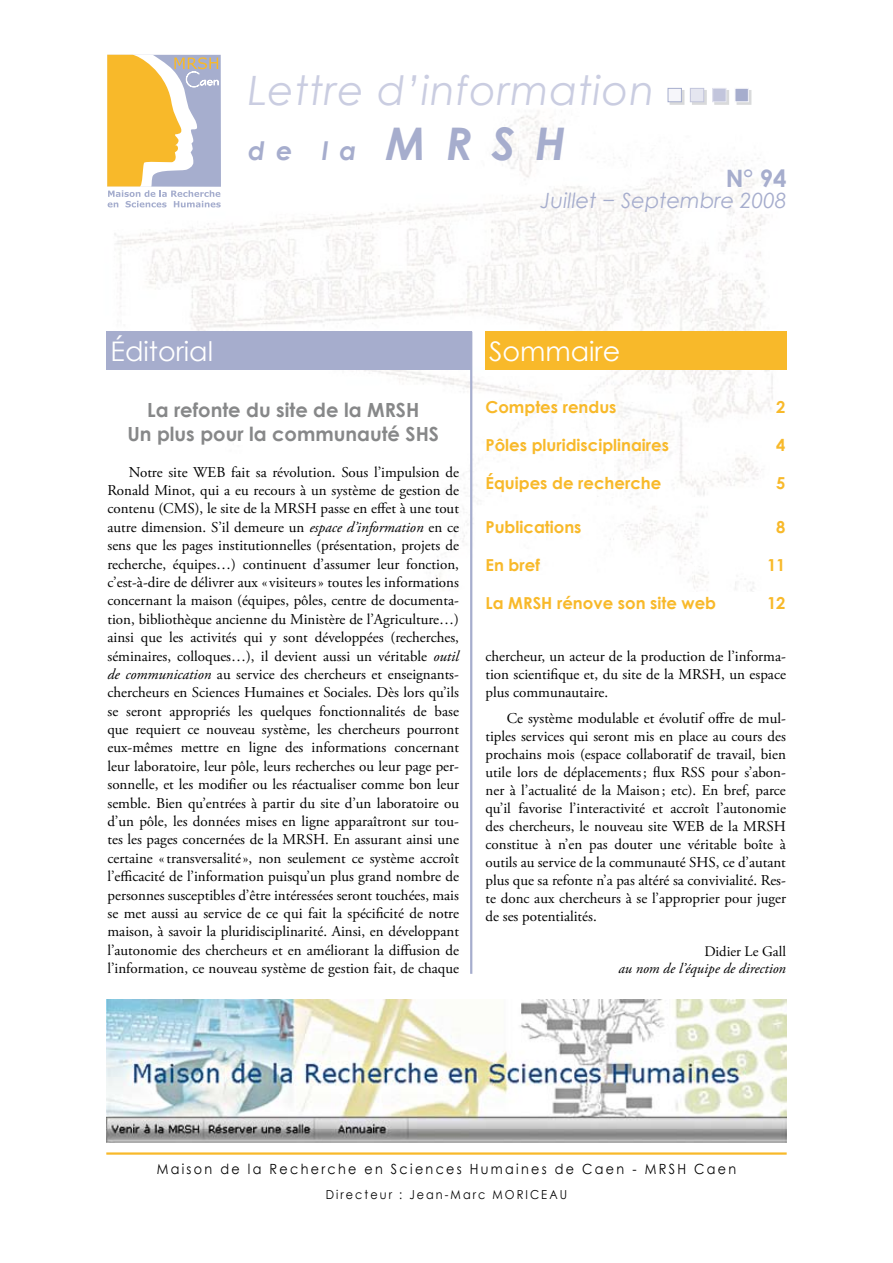
<style>
.page{position:relative;width:893px;height:1263px;background:#fff}
.page>*{position:absolute;margin:0;border:0;box-sizing:border-box;transform-origin:0 0}
.t1{font:italic 40.5px "Century Gothic";letter-spacing:.025em;color:#cacde1}
.t2{font:27px "Century Gothic";color:#fff}
.t3{font:italic 700 25.5px "Century Gothic";color:#a6adcd}
.t4{font:700 24px "Century Gothic";color:#a6adcd}
.t5{font:italic 21px "Century Gothic";color:#a6adcd}
.t6{font:700 19.5px/23.9px "Century Gothic";color:#878889;text-align:center}
.t7{font:700 16.5px "Century Gothic";color:#f8b92a}
.t8{font:15px/18.5px "Adobe Garamond Pro";color:#000;text-align:justify}
.t9{font:italic 14.55px "Adobe Garamond Pro";color:#000}
.t10{font:14.55px "Adobe Garamond Pro";color:#000}
.t11{font:14.1px "Century Gothic";letter-spacing:.18em;color:#000;scale:.91 1}
.t12{font:12.3px "Century Gothic";letter-spacing:.18em;color:#000;scale:.91 1}
.s1{font-size:45px}
.s2{font-style:italic}
</style>
<div class="page">
<img style="left:106px;top:91px;width:681px;height:500px">
<img style="left:106px;top:999px;width:681px;height:143px">
<hr style="left:470px;top:332px;width:2px;height:642px;background:#a6adcd">
<hr style="left:106px;top:1152px;width:681px;height:3px;background:#f8b92a">
<div style="left:106px;top:332px;width:366px;height:38px;background:#a6adcd"></div>
<div style="left:485px;top:332px;width:302px;height:38px;background:#f8b92a"></div>
<div style="left:670px;top:90px;width:14px;height:15px;border:2px solid #d9dadb"></div>
<div style="left:668px;top:88px;width:13px;height:14px;background:#f6f6fa"></div>
<div style="left:668px;top:88px;width:14px;height:14px;border:1px solid #a6adcd"></div>
<div style="left:692px;top:90px;width:15px;height:15px;border:2px solid #d9dadb"></div>
<div style="left:690px;top:88px;width:14px;height:14px;background:#e5e6f0"></div>
<div style="left:690px;top:88px;width:14px;height:14px;border:1px solid #c2c5dc"></div>
<div style="left:714px;top:90px;width:15px;height:15px;border:2px solid #d9dadb"></div>
<div style="left:713px;top:88px;width:13px;height:14px;background:#c2c5dc"></div>
<div style="left:712px;top:88px;width:14px;height:14px;border:1px solid #e5e6f0"></div>
<div style="left:737px;top:90px;width:14px;height:15px;border:2px solid #d9dadb"></div>
<div style="left:735px;top:88px;width:13px;height:14px;background:#a6adcd"></div>
<div style="left:735px;top:88px;width:14px;height:14px;border:1px solid #f6f6fa"></div>
<div style="left:102px;top:52px;width:124px;height:158px;background:#fff"></div>
<svg style="left:107px;top:55px;width:114px;height:152px"></svg>
<h1 class="t1" style="left:248px;top:62px;width:408px">Lettre d’information</h1>
<h3 class="t3" style="left:248px;top:132px;width:319px">de la <span class="s1">MRSH</span></h3>
<h3 class="t4" style="left:726px;top:160px;width:62px">N° 94</h3>
<h3 class="t5" style="left:540px;top:185px;width:248px">Juillet − Septembre 2008</h3>
<h2 class="t2" style="left:111px;top:333px;width:104px">Éditorial</h2>
<h2 class="t2" style="left:489px;top:333px;width:133px">Sommaire</h2>
<h3 class="t6" style="left:127px;top:398px;width:313px">La refonte du site de la MRSH<br>Un plus pour la communauté SHS</h3>
<p class="t8" style="left:107px;top:463px;width:353px;text-indent:21px">Notre site WEB fait sa révolution. Sous l’impulsion de Ronald Minot, qui a eu recours à un système de gestion de contenu (CMS), le site de la MRSH passe en effet à une tout autre dimension. S’il demeure un <span class="s2">espace d’information</span> en ce sens que les pages institutionnelles (présentation, projets de recherche, équipes…) continuent d’assumer leur fonction, c’est-à-dire de délivrer aux « visiteurs» toutes les informations concernant la maison (équipes, pôles, centre de documenta&shy;tion, bibliothèque ancienne du Ministère de l’Agriculture…) ainsi que les activités qui y sont développées (recherches, séminaires, colloques…), il devient aussi un véritable <span class="s2">outil de communication</span> au service des chercheurs et enseignants&shy;chercheurs en Sciences Humaines et Sociales. Dès lors qu’ils se seront appropriés les quelques fonctionnalités de base que requiert ce nouveau système, les chercheurs pourront eux-mêmes mettre en ligne des informations concernant leur laboratoire, leur pôle, leurs recherches ou leur page per&shy;sonnelle, et les modifier ou les réactualiser comme bon leur semble. Bien qu’entrées à partir du site d’un laboratoire ou d’un pôle, les données mises en ligne apparaîtront sur tou&shy;tes les pages concernées de la MRSH. En assurant ainsi une certaine «transversalité», non seulement ce système accroît l’efficacité de l’information puisqu’un plus grand nombre de personnes susceptibles d’être intéressées seront touchées, mais se met aussi au service de ce qui fait la spécificité de notre maison, à savoir la pluridisciplinarité. Ainsi, en développant l’autonomie des chercheurs et en améliorant la diffusion de l’information, ce nouveau système de gestion fait, de chaque</p>
<p class="t7" style="left:485px;top:395px;width:133px">Comptes rendus</p>
<p class="t7" style="left:776px;top:395px;width:11px">2</p>
<p class="t7" style="left:485px;top:433px;width:185px">Pôles pluridisciplinaires</p>
<p class="t7" style="left:776px;top:433px;width:11px">4</p>
<p class="t7" style="left:485px;top:471px;width:177px">Équipes de recherche</p>
<p class="t7" style="left:776px;top:471px;width:11px">5</p>
<p class="t7" style="left:485px;top:515px;width:98px">Publications</p>
<p class="t7" style="left:776px;top:515px;width:11px">8</p>
<p class="t7" style="left:485px;top:553px;width:56px">En bref</p>
<p class="t7" style="left:767px;top:553px;width:20px">11</p>
<p class="t7" style="left:485px;top:591px;width:232px">La MRSH rénove son site web</p>
<p class="t7" style="left:767px;top:591px;width:20px">12</p>
<p class="t8" style="left:485px;top:647px;width:302px;line-height:18px">chercheur, un acteur de la production de l’informa&shy;tion scientifique et, du site de la MRSH, un espace plus communautaire.</p>
<p class="t8" style="left:485px;top:710px;width:302px;line-height:18px;text-indent:21px">Ce système modulable et évolutif offre de mul&shy;tiples services qui seront mis en place au cours des prochains mois (espace collaboratif de travail, bien utile lors de déplacements; flux RSS pour s’abon&shy;ner à l’actualité de la Maison; etc). En bref, parce qu’il favorise l’interactivité et accroît l’autonomie des chercheurs, le nouveau site WEB de la MRSH constitue à n’en pas douter une véritable boîte à outils au service de la communauté SHS, ce d’autant plus que sa refonte n’a pas altéré sa convivialité. Res&shy;te donc aux chercheurs à se l’approprier pour juger de ses potentialités.</p>
<p class="t10" style="left:704px;top:942px;width:83px">Didier Le Gall</p>
<p class="t9" style="left:618px;top:959px;width:169px">au nom de l’équipe de direction</p>
<p class="t11" style="left:157px;top:1159px;width:638px">Maison de la Recherche en Sciences Humaines de Caen - MRSH Caen</p>
<p class="t12" style="left:326px;top:1186px;width:267px">Directeur : Jean-Marc Mor ic eau</p>
</div>
